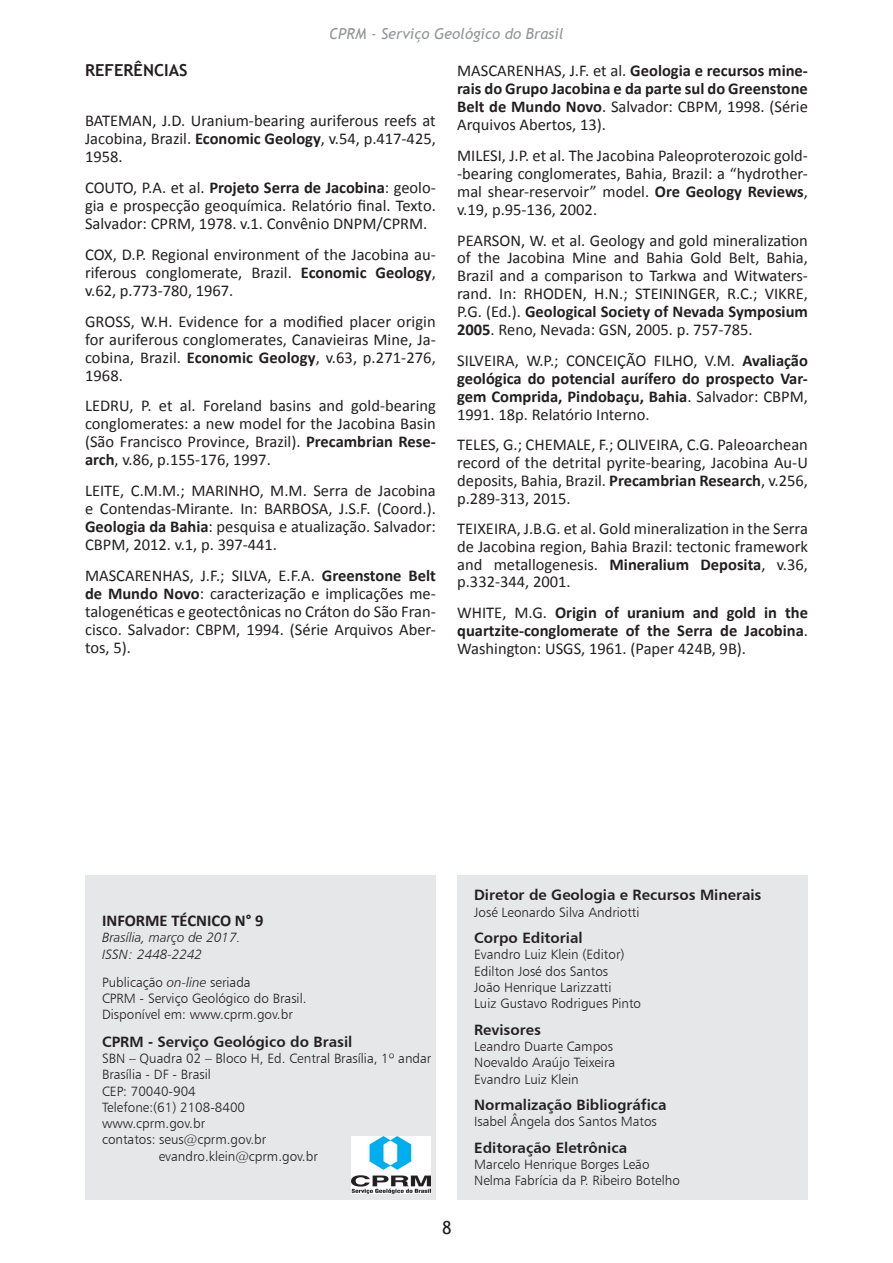
<style>
.page{position:relative;width:893px;height:1263px;background:#fff}
.page>*{position:absolute;margin:0;border:0;box-sizing:border-box;transform-origin:0 0}
.t1{font:18px "Trebuchet MS";color:#231f20}
.t2{font:16.5px/18px "Calibri";color:#231f20;text-align:justify}
.t3{font:700 16.5px/18px "Calibri";color:#231f20;text-align:justify}
.t4{font:700 16.5px "Trebuchet MS";color:#231f20}
.t5{font:15px "Humanist 777 BT Bold B";color:#231f20}
.t6{font:italic 15px "Trebuchet MS";color:#939598}
.t7{font:13.5px/16.2px "Humanist 777 BT Light B";color:#231f20}
.t8{font:13.5px/16.2px "Humanist 777 BT Light Italic B";color:#231f20}
.s1{font-weight:700}
.s2{font-weight:400}
.s3{font-family:"Humanist 777 BT Light Italic B"}
</style>
<div class="page">
<div style="left:85px;top:875px;width:351px;height:324px;background:#e6e7e9"></div>
<img style="left:351px;top:1137px;width:79px;height:56px">
<div style="left:457px;top:875px;width:351px;height:324px;background:#e6e7e9"></div>
<p class="t6" style="left:329px;top:24px;width:236px">CPRM - Serviço Geológico do Brasil</p>
<p class="t4" style="left:85px;top:60px;width:104px">REFERÊNCIAS</p>
<p class="t2" style="left:85px;top:112px;width:352px">BATEMAN, J.D. Uranium-bearing auriferous reefs at Jacobina, Brazil. <span class="s1">Economic Geology</span>, v.54, p.417-425, 1958.</p>
<p class="t2" style="left:85px;top:179px;width:352px">COUTO, P.A. et al. <span class="s1">Projeto Serra de Jacobina</span>: geolo&shy;gia e prospecção geoquímica. Relatório final. Texto.<br>Salvador: CPRM, 1978. v.1. Convênio DNPM/CPRM.</p>
<p class="t2" style="left:85px;top:245px;width:352px">COX, D.P. Regional environment of the Jacobina au&shy;riferous conglomerate, Brazil. <span class="s1">Economic Geology</span>, v.62, p.773-780, 1967.</p>
<p class="t2" style="left:85px;top:312px;width:352px">GROSS, W.H. Evidence for a modified placer origin for auriferous conglomerates, Canavieiras Mine, Ja&shy;cobina, Brazil. <span class="s1">Economic Geology</span>, v.63, p.271-276, 1968.</p>
<p class="t2" style="left:85px;top:397px;width:352px">LEDRU, P. et al. Foreland basins and gold-bearing conglomerates: a new model for the Jacobina Basin (São Francisco Province, Brazil). <span class="s1">Precambrian Rese&shy;arch</span>, v.86, p.155-176, 1997.</p>
<p class="t2" style="left:85px;top:482px;width:352px">LEITE, C.M.M.; MARINHO, M.M. Serra de Jacobina e Contendas-Mirante. In: BARBOSA, J.S.F. (Coord.).<br><span class="s1">Geologia da Bahia</span>: pesquisa e atualização. Salvador:<br>CBPM, 2012. v.1, p. 397-441.</p>
<p class="t2" style="left:85px;top:566px;width:352px">MASCARENHAS, J.F.; SILVA, E.F.A. <span class="s1">Greenstone Belt de Mundo Novo</span>: caracterização e implicações me&shy;talogenéticas e geotectônicas no Cráton do São Fran&shy;cisco. Salvador: CBPM, 1994. (Série Arquivos Aber&shy;tos, 5).</p>
<p class="t3" style="left:457px;top:62px;width:352px"><span class="s2">MASCARENHAS, J.F. et al.</span> Geologia e recursos mine&shy;rais do Grupo Jacobina e da parte sul do Greenstone Belt de Mundo Novo<span class="s2">. Salvador: CBPM, 1998. (Série Arquivos Abertos, 13).</span></p>
<p class="t2" style="left:457px;top:147px;width:352px">MILESI, J.P. et al. The Jacobina Paleoproterozoic gold--bearing conglomerates, Bahia, Brazil: a “hydrother&shy;mal shear-reservoir” model. <span class="s1">Ore Geology Reviews</span>, v.19, p.95-136, 2002.</p>
<p class="t2" style="left:457px;top:231px;width:352px">PEARSON, W. et al. Geology and gold mineralization of the Jacobina Mine and Bahia Gold Belt, Bahia, Brazil and a comparison to Tarkwa and Witwaters&shy;rand. In: RHODEN, H.N.; STEININGER, R.C.; VIKRE, P.G. (Ed.). <span class="s1">Geological Society of Nevada Symposium 2005</span>. Reno, Nevada: GSN, 2005. p. 757-785.</p>
<p class="t3" style="left:457px;top:351px;width:352px"><span class="s2">SILVEIRA, W.P.; CONCEIÇÃO FILHO, V.M.</span> Avaliação geológica do potencial aurífero do prospecto Var&shy;gem Comprida, Pindobaçu, Bahia<span class="s2">. Salvador: CBPM, 1991. 18p. Relatório Interno.</span></p>
<p class="t2" style="left:457px;top:436px;width:352px">TELES, G.; CHEMALE, F.; OLIVEIRA, C.G. Paleoarchean record of the detrital pyrite-bearing, Jacobina Au-U deposits, Bahia, Brazil. <span class="s1">Precambrian Research</span>, v.256, p.289-313, 2015.</p>
<p class="t2" style="left:457px;top:520px;width:352px">TEIXEIRA, J.B.G. et al. Gold mineralization in the Serra de Jacobina region, Bahia Brazil: tectonic framework and metallogenesis. <span class="s1">Mineralium Deposita</span>, v.36, p.332-344, 2001.</p>
<p class="t3" style="left:457px;top:604px;width:352px"><span class="s2">WHITE, M.G.</span> Origin of uranium and gold in the quartzite-conglomerate of the Serra de Jacobina<span class="s2">.<br>Washington: USGS, 1961. (Paper 424B, 9B).</span></p>
<p class="t3" style="left:102px;top:911px;width:163px">INFORME TÉCNICO N° 9</p>
<p class="t8" style="left:102px;top:929px;width:140px">Brasília, março de 2017.<br>ISSN: 2448-2242</p>
<p class="t7" style="left:102px;top:974px;width:206px">Publicação <span class="s3">on-line</span> seriada<br>CPRM - Serviço Geológico do Brasil.<br>Disponível em: www.cprm.gov.br</p>
<p class="t5" style="left:102px;top:1032px;width:252px">CPRM - Serviço Geológico do Brasil</p>
<p class="t7" style="left:102px;top:1050px;width:331px">SBN – Quadra 02 – Bloco H, Ed. Central Brasília, 1º andar</p>
<p class="t7" style="left:102px;top:1066px;width:110px">Brasília - DF - Brasil</p>
<p class="t7" style="left:102px;top:1083px;width:95px">CEP: 70040-904</p>
<p class="t7" style="left:102px;top:1099px;width:145px">Telefone:(61) 2108-8400</p>
<p class="t7" style="left:102px;top:1115px;width:105px">www.cprm.gov.br</p>
<p class="t7" style="left:102px;top:1131px;width:166px">contatos: seus@cprm.gov.br</p>
<p class="t7" style="left:159px;top:1148px;width:161px">evandro.klein@cprm.gov.br</p>
<p class="t5" style="left:474px;top:886px;width:289px">Diretor de Geologia e Recursos Minerais</p>
<p class="t7" style="left:474px;top:904px;width:167px">José Leonardo Silva Andriotti</p>
<p class="t5" style="left:474px;top:928px;width:110px">Corpo Editorial</p>
<p class="t7" style="left:474px;top:946px;width:168px">Evandro Luiz Klein (Editor)<br>Edilton José dos Santos<br>João Henrique Larizzatti<br>Luiz Gustavo Rodrigues Pinto</p>
<p class="t5" style="left:474px;top:1020px;width:68px">Revisores</p>
<p class="t7" style="left:474px;top:1038px;width:143px">Leandro Duarte Campos<br>Noevaldo Araújo Teixeira<br>Evandro Luiz Klein</p>
<p class="t5" style="left:474px;top:1095px;width:194px">Normalização Bibliográfica</p>
<p class="t7" style="left:474px;top:1113px;width:184px">Isabel Ângela dos Santos Matos</p>
<p class="t5" style="left:474px;top:1138px;width:155px">Editoração Eletrônica</p>
<p class="t7" style="left:474px;top:1156px;width:207px">Marcelo Henrique Borges Leão<br>Nelma Fabrícia da P. Ribeiro Botelho</p>
<p class="t1" style="left:442px;top:1217px;width:11px">8</p>
</div>
